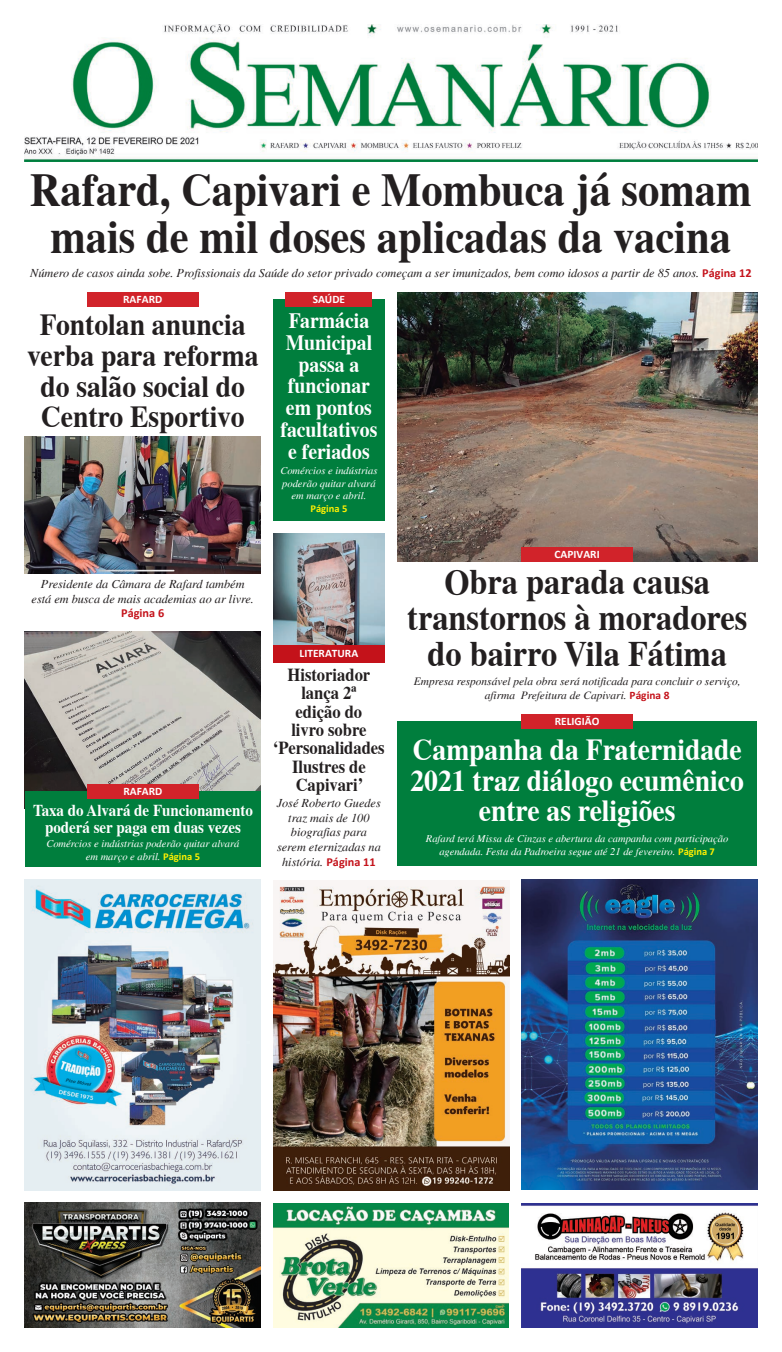
<style>
.page{position:relative;width:782px;height:1352px;background:#fff}
.page>*{position:absolute;margin:0;border:0;box-sizing:border-box;transform-origin:0 0}
.t1{font:700 47.25px/47.2px "Times";color:#231f20;text-align:center;scale:.9 1}
.t2{font:700 35.88px/35.9px "Times";color:#231f20;text-align:center;scale:.9 1}
.t3{font:700 30.62px/30.6px "Times";color:#fff;text-align:center;scale:.9 1}
.t4{font:700 30.62px/30.6px "Times";color:#231f20;text-align:center;scale:.9 1}
.t5{font:700 21.88px/21.9px "Times";color:#fff;text-align:center;scale:.9 1}
.t6{font:700 18.38px/18.4px "Times";color:#231f20;text-align:center;scale:.9 1}
.t7{font:700 16.62px/16.6px "Times";color:#fff;text-align:center;scale:.9 1}
.t8{font:italic 12.25px/14.7px "Times";color:#231f20;text-align:center}
.t9{font:700 12.25px "Calibri";color:#c4121a}
.t10{font:italic 11.38px/13.7px "Times";color:#231f20;text-align:center}
.t11{font:700 11.38px "Calibri";color:#fff}
.t12{font:italic 10.5px/12.6px "Times";color:#fff;text-align:center}
.t13{font:700 10.5px "Calibri";color:#fff101}
.s1{font-family:"Calibri";font-weight:700;font-style:normal;color:#c4121a}
.s2{font-family:"Calibri";font-weight:700;font-style:normal;color:#fff101}
</style>
<div class="page">
<img style="left:273px;top:534px;width:111px;height:111px">
<img style="left:25px;top:25px;width:731px;height:136px">
<div style="left:273px;top:300px;width:111px;height:221px;background:#007e3d"></div>
<div style="left:285px;top:292px;width:87px;height:15px;background:#d1232a"></div>
<img style="left:521px;top:1203px;width:235px;height:124px">
<img style="left:273px;top:1203px;width:235px;height:124px">
<img style="left:25px;top:1202px;width:235px;height:125px">
<div style="left:273px;top:645px;width:111px;height:17px;background:#c4121a"></div>
<div style="left:87px;top:292px;width:111px;height:15px;background:#d1232a"></div>
<img style="left:521px;top:880px;width:235px;height:310px">
<img style="left:25px;top:880px;width:236px;height:310px">
<img style="left:273px;top:880px;width:236px;height:310px">
<img style="left:397px;top:292px;width:359px;height:270px">
<div style="left:521px;top:547px;width:111px;height:15px;background:#d1232a"></div>
<div style="left:397px;top:721px;width:359px;height:145px;background:#007e3d"></div>
<div style="left:521px;top:714px;width:112px;height:15px;background:#d1232a"></div>
<img style="left:25px;top:437px;width:235px;height:136px">
<img style="left:25px;top:632px;width:235px;height:159px">
<div style="left:25px;top:791px;width:236px;height:76px;background:#007e3d"></div>
<div style="left:87px;top:784px;width:112px;height:15px;background:#d1232a"></div>
<h1 class="t1" style="left:30px;top:166px;width:803px">Rafard, Capivari e Mombuca já somam mais de mil doses aplicadas da vacina</h1>
<p class="t8" style="left:30px;top:266px;width:722px">Número de casos ainda sobe. Profissionais da Saúde do setor privado começam a ser imunizados, bem como idosos a partir de 85 anos. <span class="s1">Página 12</span></p>
<p class="t11" style="left:123px;top:291px;width:40px">RAFARD</p>
<h3 class="t4" style="left:27px;top:309px;width:258px">Fontolan anuncia verba para reforma do salão social do<br>Centro Esportivo</h3>
<p class="t11" style="left:312px;top:291px;width:34px">SAÚDE</p>
<h3 class="t5" style="left:280px;top:309px;width:109px">Farmácia<br>Municipal passa a funcionar em pontos facultativos e feriados</h3>
<p class="t12" style="left:280px;top:464px;width:99px">Comércios e indústrias poderão quitar alvará em março e abril.</p>
<p class="t13" style="left:310px;top:501px;width:38px">Página 5</p>
<p class="t8" style="left:32px;top:577px;width:223px">Presidente da Câmara de Rafard também está em busca de mais academias ao ar livre.</p>
<p class="t9" style="left:121px;top:605px;width:44px">Página 6</p>
<p class="t11" style="left:123px;top:783px;width:40px">RAFARD</p>
<h3 class="t7" style="left:33px;top:802px;width:246px">Taxa do Alvará de Funcionamento poderá ser paga em duas vezes</h3>
<p class="t12" style="left:46px;top:837px;width:194px">Comércios e indústrias poderão quitar alvará em março e abril. <span class="s2">Página 5</span></p>
<p class="t11" style="left:299px;top:645px;width:60px">LITERATURA</p>
<h3 class="t6" style="left:273px;top:665px;width:125px">Historiador lança 2ª<br>edição do<br>livro sobre ‘Personalidades<br>Ilustres de<br>Capivari’</h3>
<p class="t8" style="left:277px;top:795px;width:105px">José Roberto Guedes traz mais de 100 biografias para serem eternizadas na história. <span class="s1">Página 11</span></p>
<p class="t11" style="left:554px;top:546px;width:47px">CAPIVARI</p>
<h2 class="t2" style="left:407px;top:563px;width:379px">Obra parada causa transtornos à moradores do bairro Vila Fátima</h2>
<p class="t10" style="left:413px;top:674px;width:328px">Empresa responsável pela obra será notificada para concluir o serviço, afirma Prefeitura de Capivari. <span class="s1">Página 8</span></p>
<p class="t11" style="left:554px;top:713px;width:46px">RELIGIÃO</p>
<h3 class="t3" style="left:410px;top:734px;width:372px">Campanha da Fraternidade<br>2021 traz diálogo ecumênico entre as religiões</h3>
<p class="t12" style="left:426px;top:833px;width:304px">Rafard terá Missa de Cinzas e abertura da campanha com participação agendada. Festa da Padroeira segue até 21 de fevereiro. <span class="s2">Página 7</span></p>
</div>
